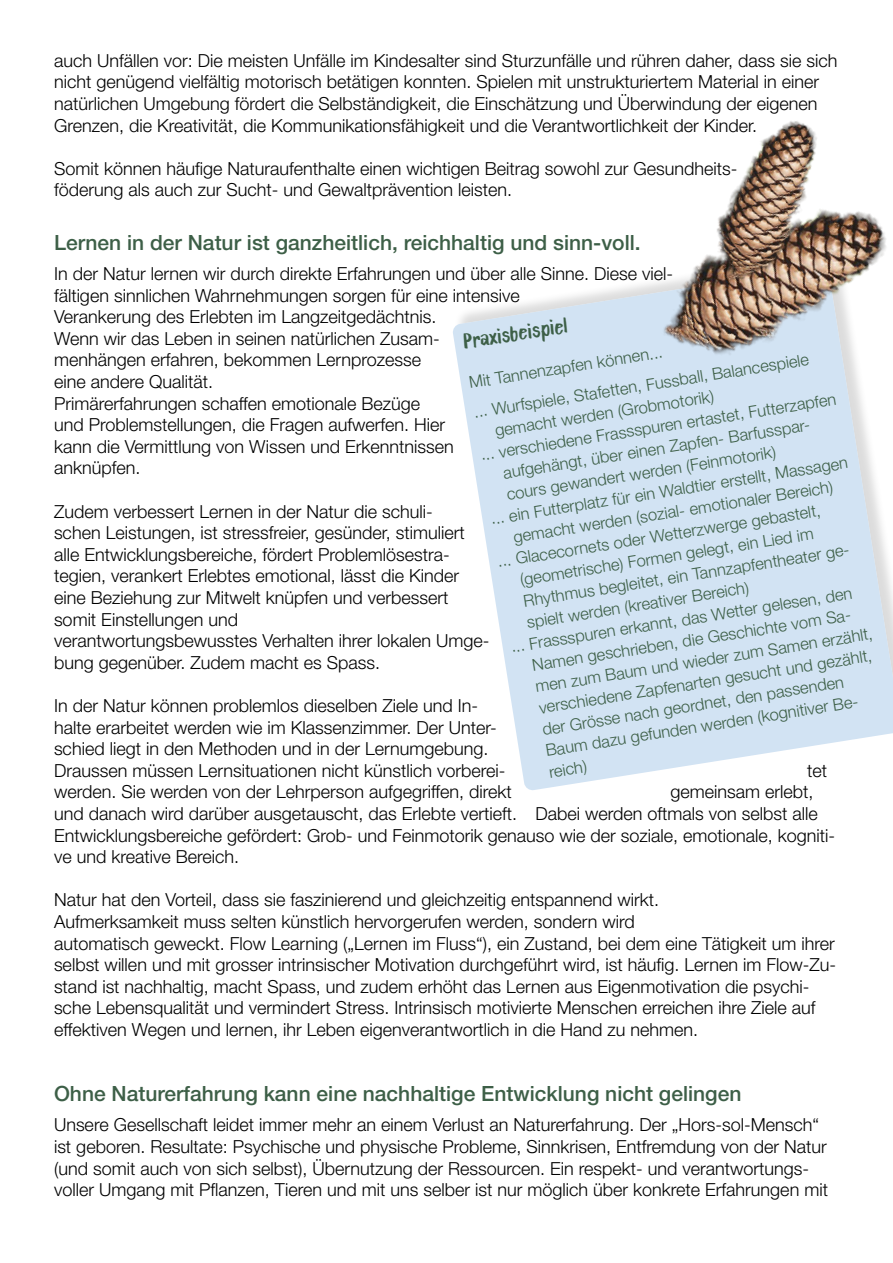
<style>
.page{position:relative;width:893px;height:1263px;background:#fff}
.page>*{position:absolute;margin:0;border:0;box-sizing:border-box;transform-origin:0 0}
.t1{font:500 21px "Helvetica Neue LT Std";color:#3d5f47}
.t2{font:300 18px/21.6px "Helvetica Neue LT Std";color:#000}
.t3{font:18px "Blaue Brush";color:#3d5f47}
.t4{font:300 16.5px/30px "Helvetica Neue LT Std";color:#3d5f47}
</style>
<div class="page">
<svg style="left:453px;top:291px;width:440px;height:499px;fill:#d2e3f3"></svg>
<img style="left:606px;top:121px;width:284px;height:287px">
<p class="t2" style="left:54px;top:49px;width:785px">auch Unfällen vor: Die meisten Unfälle im Kindesalter sind Sturzunfälle und rühren daher, dass sie sich nicht genügend vielfältig motorisch betätigen konnten. Spielen mit unstrukturiertem Material in einer natürlichen Umgebung fördert die Selbständigkeit, die Einschätzung und Überwindung der eigenen Grenzen, die Kreativität, die Kommunikationsfähigkeit und die Verantwortlichkeit der Kinder.</p>
<p class="t2" style="left:54px;top:157px;width:685px">Somit können häufige Naturaufenthalte einen wichtigen Beitrag sowohl zur Gesundheits&shy;föderung als auch zur Sucht- und Gewaltprävention leisten.</p>
<p class="t1" style="left:54px;top:230px;width:588px">Lernen in der Natur ist ganzheitlich, reichhaltig und sinn-voll.</p>
<p class="t2" style="left:54px;top:262px;width:621px">In der Natur lernen wir durch direkte Erfahrungen und über alle Sinne. Diese viel&shy;fältigen sinnlichen Wahrnehmungen sorgen für eine intensive<br>Verankerung des Erlebten im Langzeitgedächtnis.<br>Wenn wir das Leben in seinen natürlichen Zusam-<br>menhängen erfahren, bekommen Lernprozesse<br>eine andere Qualität.<br>Primärerfahrungen schaffen emotionale Bezüge<br>und Problemstellungen, die Fragen aufwerfen. Hier<br>kann die Vermittlung von Wissen und Erkenntnissen<br>anknüpfen.</p>
<p class="t2" style="left:54px;top:500px;width:437px">Zudem verbessert Lernen in der Natur die schuli-<br>schen Leistungen, ist stressfreier, gesünder, stimuliert alle Entwicklungsbereiche, fördert Problemlösestra&shy;tegien, verankert Erlebtes emotional, lässt die Kinder eine Beziehung zur Mitwelt knüpfen und verbessert somit Einstellungen und<br>verantwortungsbewusstes Verhalten ihrer lokalen Umge&shy;bung gegenüber. Zudem macht es Spass.</p>
<p class="t2" style="left:54px;top:694px;width:453px">In der Natur können problemlos dieselben Ziele und In&shy;halte erarbeitet werden wie im Klassenzimmer. Der Unter&shy;schied liegt in den Methoden und in der Lernumgebung.<br>Draussen müssen Lernsituationen nicht künstlich vorberei-</p>
<p class="t3" style="left:461px;top:332px;width:108px;rotate:-9deg">Praxisbeispiel</p>
<p class="t4" style="left:467px;top:367px;width:340px;rotate:-9deg">Mit Tannenzapfen können...<br>... Wurfspiele, Stafetten, Fussball, Balancespiele</p>
<p class="t4" style="left:493px;top:415px;width:223px;rotate:-9deg">gemacht werden (Grobmotorik)</p>
<p class="t4" style="left:478px;top:439px;width:361px;rotate:-9deg">... verschiedene Frassspuren ertastet, Futterzapfen</p>
<p class="t4" style="left:501px;top:458px;width:314px;rotate:-9deg">aufgehängt, über einen Zapfen- Barfusspar-</p>
<p class="t4" style="left:504px;top:479px;width:274px;rotate:-9deg">cours gewandert werden (Feinmotorik)</p>
<p class="t4" style="left:488px;top:503px;width:363px;rotate:-9deg">... ein Futterplatz für ein Waldtier erstellt, Massagen</p>
<p class="t4" style="left:511px;top:522px;width:325px;rotate:-9deg">gemacht werden (sozial- emotionaler Bereich)</p>
<p class="t4" style="left:495px;top:546px;width:328px;rotate:-9deg">... Glacecornets oder Wetterzwerge gebastelt,</p>
<p class="t4" style="left:518px;top:564px;width:298px;rotate:-9deg">(geometrische) Formen gelegt, ein Lied im</p>
<p class="t4" style="left:521px;top:586px;width:333px;rotate:-9deg">Rhythmus begleitet, ein Tannzapfentheater ge-</p>
<p class="t4" style="left:525px;top:607px;width:226px;rotate:-9deg">spielt werden (kreativer Bereich)</p>
<p class="t4" style="left:509px;top:631px;width:347px;rotate:-9deg">... Frassspuren erkannt, das Wetter gelesen, den</p>
<p class="t4" style="left:530px;top:650px;width:326px;rotate:-9deg">Namen geschrieben, die Geschichte vom Sa-</p>
<p class="t4" style="left:533px;top:671px;width:343px;rotate:-9deg">men zum Baum und wieder zum Samen erzählt,</p>
<p class="t4" style="left:537px;top:693px;width:338px;rotate:-9deg">verschiedene Zapfenarten gesucht und gezählt,</p>
<p class="t4" style="left:540px;top:714px;width:307px;rotate:-9deg">der Grösse nach geordnet, den passenden</p>
<p class="t4" style="left:543px;top:735px;width:320px;rotate:-9deg">Baum dazu gefunden werden (kognitiver Be-</p>
<p class="t4" style="left:547px;top:757px;width:39px;rotate:-9deg">reich)</p>
<p class="t2" style="left:807px;top:759px;width:21px">tet</p>
<p class="t2" style="left:54px;top:781px;width:459px">werden. Sie werden von der Lehrperson aufgegriffen, direkt</p>
<p class="t2" style="left:54px;top:781px;width:783px;text-indent:616px">gemeinsam erlebt, und danach wird darüber ausgetauscht, das Erlebte vertieft. Dabei werden oftmals von selbst alle Entwicklungsbereiche gefördert: Grob- und Feinmotorik genauso wie der soziale, emotionale, kogniti&shy;ve und kreative Bereich.</p>
<p class="t2" style="left:54px;top:889px;width:784px">Natur hat den Vorteil, dass sie faszinierend und gleichzeitig entspannend wirkt.<br>Aufmerksamkeit muss selten künstlich hervorgerufen werden, sondern wird<br>automatisch geweckt. Flow Learning („Lernen im Fluss“), ein Zustand, bei dem eine Tätigkeit um ihrer selbst willen und mit grosser intrinsischer Motivation durchgeführt wird, ist häufig. Lernen im Flow-Zu&shy;stand ist nachhaltig, macht Spass, und zudem erhöht das Lernen aus Eigenmotivation die psychi&shy;sche Lebensqualität und vermindert Stress. Intrinsisch motivierte Menschen erreichen ihre Ziele auf effektiven Wegen und lernen, ihr Leben eigenverantwortlich in die Hand zu nehmen.</p>
<p class="t1" style="left:54px;top:1081px;width:689px">Ohne Naturerfahrung kann eine nachhaltige Entwicklung nicht gelingen</p>
<p class="t2" style="left:54px;top:1114px;width:775px">Unsere Gesellschaft leidet immer mehr an einem Verlust an Naturerfahrung. Der „Hors-sol-Mensch“ ist geboren. Resultate: Psychische und physische Probleme, Sinnkrisen, Entfremdung von der Natur (und somit auch von sich selbst), Übernutzung der Ressourcen. Ein respekt- und verantwortungs&shy;voller Umgang mit Pflanzen, Tieren und mit uns selber ist nur möglich über konkrete Erfahrungen mit</p>
</div>
